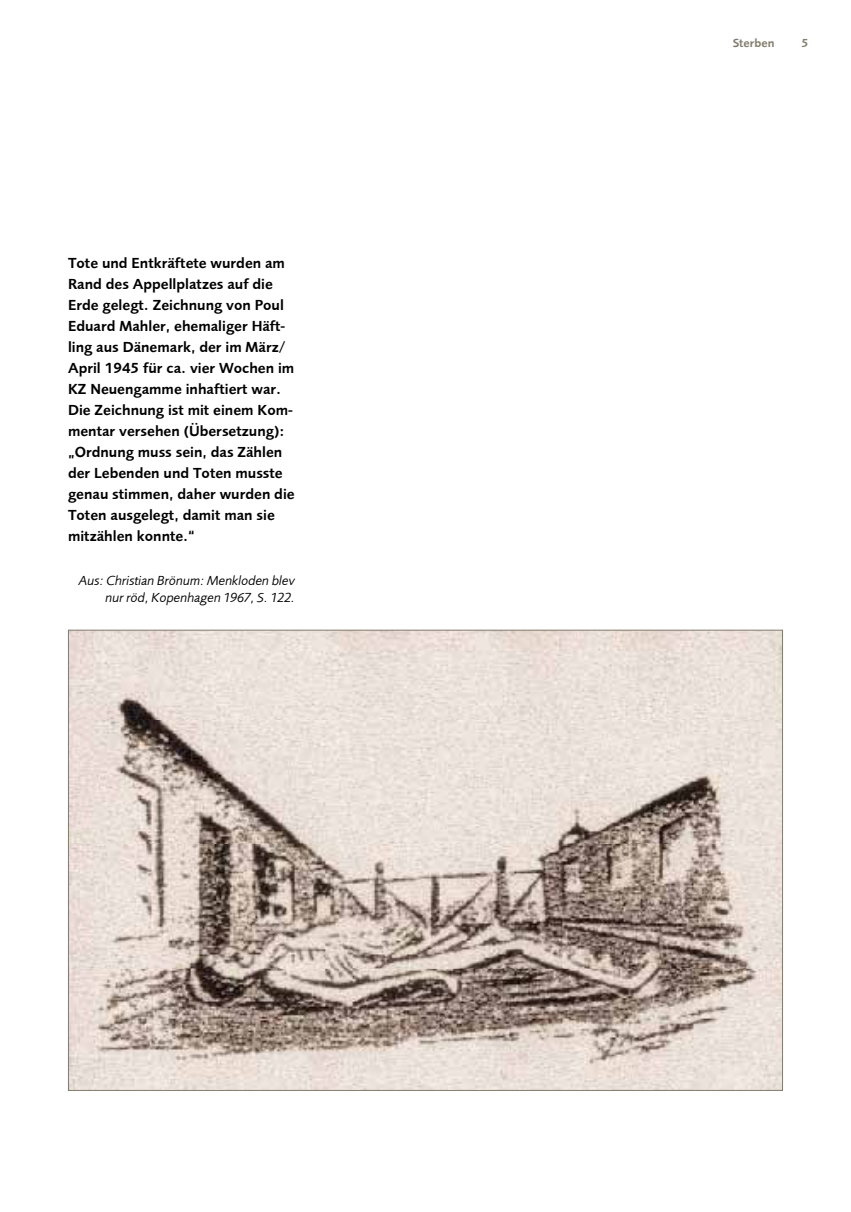
<style>
.page{position:relative;width:851px;height:1212px;background:#fff}
.page>*{position:absolute;margin:0;border:0;box-sizing:border-box;transform-origin:0 0}
.t1{font:15px/21px "Foundry Sans Demi";color:#000}
.t2{font:italic 13.5px/16.8px "Foundry Sans";color:#000;text-align:right}
.t3{font:12px "Foundry Sans Demi";color:#827c6c}
</style>
<div class="page">
<img style="left:70px;top:632px;width:710px;height:457px">
<p class="t1" style="left:68px;top:252px;width:228px">Tote und Entkräftete wurden am<br>Rand des Appellplatzes auf die<br>Erde gelegt. Zeichnung von Poul<br>Eduard Mahler, ehemaliger Häft&shy;ling aus Dänemark, der im März/<br>April 1945 für ca. vier Wochen im<br>KZ Neuengamme inhaftiert war.<br>Die Zeichnung ist mit einem Kom&shy;mentar versehen (Übersetzung): „Ordnung muss sein, das Zählen der Lebenden und Toten musste genau stimmen, daher wurden die<br>Toten ausgelegt, damit man sie mitzählen konnte.“</p>
<p class="t2" style="left:79px;top:572px;width:218px">Aus: Christian Brönum: Menkloden blev nur röd, Kopenhagen 1967, S. 122.</p>
<p class="t3" style="left:732px;top:36px;width:43px">Sterben</p>
<p class="t3" style="left:801px;top:36px;width:8px">5</p>
</div>
